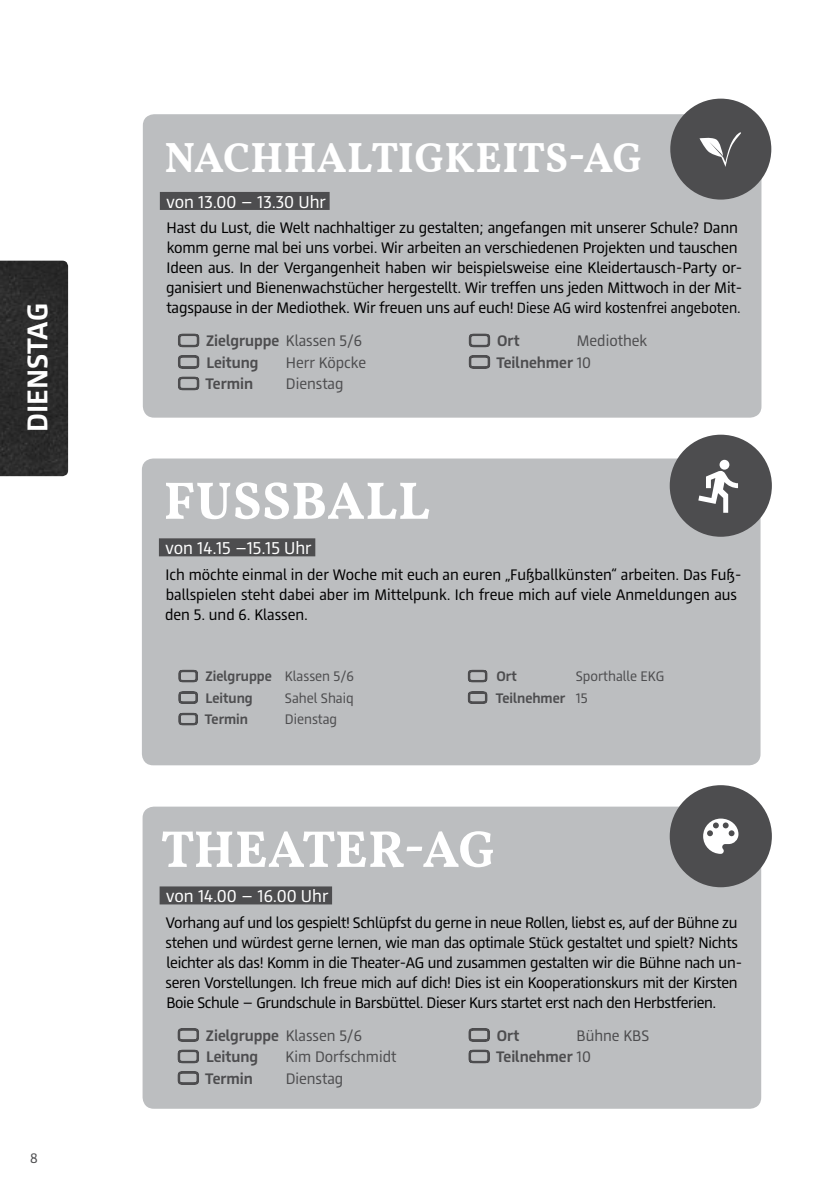
<style>
.page{position:relative;width:840px;height:1191px;background:#fff}
.page>*{position:absolute;margin:0;border:0;box-sizing:border-box;transform-origin:0 0}
.t1{font:600 53px "Vollkorn";color:#fff}
.t2{font:600 52px "Vollkorn";letter-spacing:.005em;color:#fff}
.t3{font:600 42px "Vollkorn";color:#fff}
.t4{font:700 30px "BER Sans";color:#fff}
.t5{font:18px "BER Sans";color:#fff}
.t6{font:16px/20px "BER Sans";letter-spacing:-.01em;color:#000}
.t7{font:16px/21.6px "BER Sans";color:#4d4d4f}
.t8{font:700 16px/21.6px "BER Sans";color:#4d4d4f}
.t9{font:14.4px/21.6px "BER Sans";color:#4d4d4f}
.t10{font:700 14.4px/21.6px "BER Sans";color:#4d4d4f}
.s1{font-size:15.6px}
.s2{font-weight:400}
.s3{font-weight:700}
</style>
<div class="page">
<div style="left:0;top:261px;width:68px;height:215px;background:#2b2b2b"></div>
<div style="left:142px;top:806px;width:618px;height:302px;background:#bcbec0;border-radius:11px"></div>
<div style="left:159px;top:886px;width:173px;height:18px;background:#4d4d4f"></div>
<svg style="left:177px;top:1028px;width:22px;height:57px"></svg>
<svg style="left:468px;top:1028px;width:22px;height:36px"></svg>
<div style="left:669px;top:785px;width:102px;height:102px;background:#4d4d4f;border-radius:50%"></div>
<svg style="left:703px;top:818px;width:35px;height:36px"></svg>
<div style="left:142px;top:458px;width:618px;height:307px;background:#bcbec0;border-radius:11px"></div>
<div style="left:159px;top:538px;width:156px;height:18px;background:#4d4d4f"></div>
<svg style="left:178px;top:669px;width:20px;height:14px"></svg>
<svg style="left:178px;top:691px;width:20px;height:13px"></svg>
<svg style="left:178px;top:712px;width:20px;height:14px"></svg>
<svg style="left:467px;top:669px;width:21px;height:14px"></svg>
<svg style="left:467px;top:691px;width:21px;height:13px"></svg>
<div style="left:669px;top:435px;width:102px;height:102px;background:#4d4d4f;border-radius:50%"></div>
<svg style="left:698px;top:460px;width:39px;height:53px"></svg>
<div style="left:143px;top:114px;width:618px;height:303px;background:#bcbec0;border-radius:11px"></div>
<div style="left:160px;top:192px;width:169px;height:18px;background:#4d4d4f"></div>
<svg style="left:178px;top:333px;width:22px;height:58px"></svg>
<svg style="left:468px;top:333px;width:23px;height:36px"></svg>
<div style="left:670px;top:99px;width:100px;height:101px;background:#4d4d4f;border-radius:50%"></div>
<svg style="left:681px;top:109px;width:79px;height:79px"></svg>
<h3 class="t4" style="left:20px;top:432px;width:128px;rotate:-90deg">DIENSTAG</h3>
<p class="t9" style="left:30px;top:1148px;width:9px">8</p>
<h3 class="t3" style="left:165px;top:131px;width:478px">NACHHALTIGKEITS-AG</h3>
<p class="t5" style="left:166px;top:192px;width:161px">von 13.00 – 13.30 Uhr</p>
<p class="t6" style="left:166px;top:219px;width:578px">Hast du Lust, die Welt nachhaltiger zu gestalten; angefangen mit unserer Schule? Dann komm gerne mal bei uns vorbei. Wir arbeiten an verschiedenen Projekten und tauschen Ideen aus. In der Vergangenheit haben wir beispielsweise eine Kleidertausch-Party or&shy;ganisiert und Bienenwachstücher hergestellt. Wir treffen uns jeden Mittwoch in der Mit&shy;tagspause in der Mediothek. Wir freuen uns auf euch! <span class="s1">Diese AG wird kostenfrei angeboten.</span></p>
<p class="t8" style="left:206px;top:331px;width:157px">Zielgruppe <span class="s2">Klassen 5/6<br></span>Leitung</p>
<p class="t7" style="left:496px;top:331px;width:152px;text-indent:80px">Mediothek<br><span class="s3">Teilnehmer</span> 10</p>
<p class="t8" style="left:496px;top:331px;width:24px">Ort</p>
<p class="t7" style="left:286px;top:353px;width:82px">Herr Köpcke</p>
<p class="t8" style="left:205px;top:374px;width:49px">Termin</p>
<p class="t7" style="left:286px;top:374px;width:59px">Dienstag</p>
<h1 class="t1" style="left:164px;top:467px;width:34px">FUSSBA</h1>
<h1 class="t1" style="left:365px;top:467px;width:66px">LL</h1>
<p class="t5" style="left:165px;top:538px;width:147px">von 14.15 –15.15 Uhr</p>
<p class="t6" style="left:165px;top:565px;width:578px">Ich möchte einmal in der Woche mit euch an euren „Fußballkünsten“ arbeiten. Das Fuß&shy;ballspielen steht dabei aber im Mittelpunk. Ich freue mich auf viele Anmeldungen aus den 5. und 6. Klassen.</p>
<p class="t10" style="left:205px;top:666px;width:150px">Zielgruppe <span class="s2">Klassen 5/6<br></span>Leitung</p>
<p class="t9" style="left:285px;top:688px;width:70px">Sahel Shaiq</p>
<p class="t10" style="left:205px;top:709px;width:45px">Termin</p>
<p class="t9" style="left:285px;top:710px;width:54px">Dienstag</p>
<p class="t9" style="left:495px;top:667px;width:170px;text-indent:80px">Sporthalle EKG<br><span class="s3">Teilnehmer</span> 15</p>
<p class="t10" style="left:496px;top:666px;width:22px">Ort</p>
<h2 class="t2" style="left:160px;top:816px;width:336px">THEATER-AG</h2>
<p class="t5" style="left:166px;top:886px;width:164px">von 14.00 – 16.00 Uhr</p>
<p class="t6" style="left:165px;top:913px;width:578px">Vorhang auf und los gespielt! Schlüpfst du gerne in neue Rollen, liebst es, auf der Bühne zu stehen und würdest gerne lernen, wie man das optimale Stück gestaltet und spielt? Nichts leichter als das! Komm in die Theater-AG und zusammen gestalten wir die Bühne nach un&shy;seren Vorstellungen. Ich freue mich auf dich! Dies ist ein Kooperationskurs mit der Kirsten Boie Schule – Grundschule in Barsbüttel. Dieser Kurs startet erst nach den Herbstferien.</p>
<p class="t8" style="left:206px;top:1025px;width:157px">Zielgruppe <span class="s2">Klassen 5/6<br></span>Leitung</p>
<p class="t7" style="left:496px;top:1025px;width:154px;text-indent:80px">Bühne KBS<br><span class="s3">Teilnehmer</span> 10</p>
<p class="t8" style="left:496px;top:1025px;width:24px">Ort</p>
<p class="t7" style="left:285px;top:1047px;width:112px">Kim Dorfschmidt</p>
<p class="t8" style="left:205px;top:1068px;width:49px">Termin</p>
<p class="t7" style="left:285px;top:1068px;width:59px">Dienstag</p>
</div>
